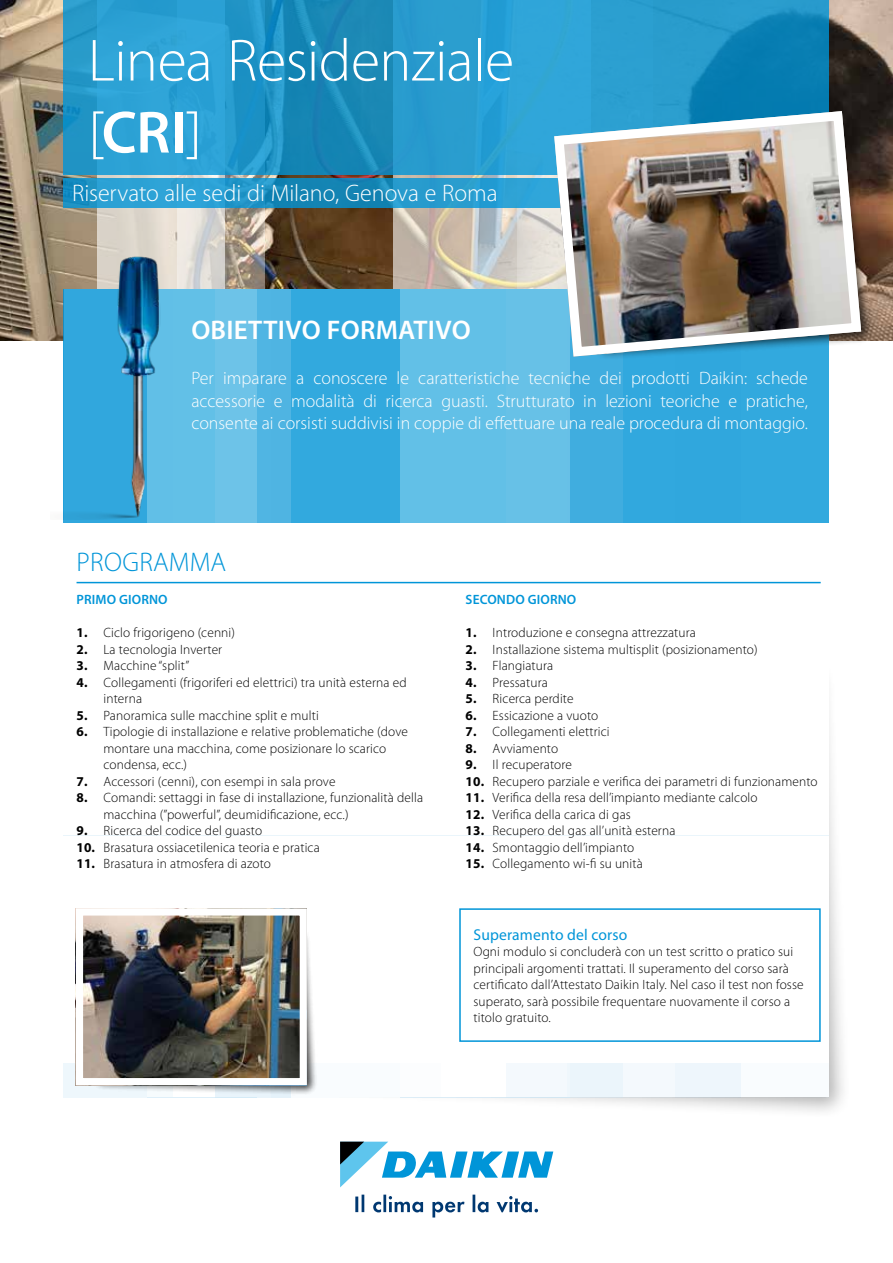
<style>
.page{position:relative;width:893px;height:1263px;background:#fff}
.page>*{position:absolute;margin:0;border:0;box-sizing:border-box;transform-origin:0 0}
.t1{font:300 60px/72px "Myriad Pro";letter-spacing:-.01em;color:#fff}
.t2{font:600 27px "Myriad Pro";letter-spacing:.01em;color:#fff}
.t3{font:300 27px "Myriad Pro";letter-spacing:.01em;color:#0095d8}
.t4{font:300 24px "Myriad Pro";letter-spacing:-.005em;color:#fff}
.t5{font:300 18px/22.5px "Myriad Pro";color:#fff;text-align:justify}
.t6{font:15.75px "Myriad Pro";letter-spacing:.01em;color:#0095d8}
.t7{font:300 13.5px/16.5px "Myriad Pro";letter-spacing:.01em;color:#000}
.t8{font:600 13.5px "Myriad Pro";letter-spacing:.01em;color:#0095d8}
.s1{font-weight:600}
.s2{font-weight:700}
</style>
<div class="page">
<div style="left:238px;top:656px;width:613px;height:463px;background:#000;opacity:.3"></div>
<svg style="left:0;top:0;width:97px;height:340px;background:#9a8c76"></svg>
<svg style="left:264px;top:175px;width:129px;height:114px;background:#5a4025"></svg>
<svg style="left:829px;top:0;width:64px;height:340px;background:#675447"></svg>
<svg style="left:97px;top:175px;width:80px;height:114px;background:#dcd7cd"></svg>
<svg style="left:393px;top:175px;width:124px;height:114px;background:#c5beb3"></svg>
<svg style="left:177px;top:175px;width:87px;height:114px;background:#c4beb5"></svg>
<svg style="left:517px;top:175px;width:32px;height:114px;background:#dedbd3"></svg>
<svg style="left:64px;top:0;width:765px;height:175px;background:#2397c9"></svg>
<svg style="left:64px;top:179px;width:485px;height:29px;background:#2296c9"></svg>
<div style="left:64px;top:289px;width:764px;height:808px;background:#fff"></div>
<svg style="left:64px;top:1063px;width:83px;height:34px"></svg>
<div style="left:568px;top:1063px;width:173px;height:34px;background:#f4f9fd"></div>
<div style="left:272px;top:1063px;width:169px;height:34px;background:#f9fcfe"></div>
<div style="left:675px;top:1063px;width:154px;height:34px;background:#f9fcfe"></div>
<div style="left:401px;top:1063px;width:169px;height:34px;background:#fff"></div>
<div style="left:215px;top:1063px;width:75px;height:34px;background:#e9f4fb"></div>
<div style="left:507px;top:1063px;width:116px;height:34px;background:#f4f9fd"></div>
<div style="left:92px;top:928px;width:226px;height:168px;background:#000;opacity:.75"></div>
<svg style="left:96px;top:933px;width:215px;height:156px"></svg>
<img style="left:84px;top:916px;width:215px;height:161px">
<div style="left:76px;top:908px;width:231px;height:177px;border:7px solid #fff"></div>
<div style="left:459px;top:908px;width:362px;height:134px;border:2px solid #0095d8"></div>
<hr style="left:77px;top:582px;width:744px;height:1px;background:#0095d8">
<svg style="left:340px;top:1142px;width:213px;height:45px"></svg>
<svg style="left:355px;top:1194px;width:183px;height:23px"></svg>
<div style="left:568px;top:289px;width:173px;height:234px;background:#31a8de"></div>
<div style="left:272px;top:289px;width:169px;height:234px;background:#32a9de"></div>
<div style="left:675px;top:289px;width:154px;height:234px;background:#32a9de"></div>
<div style="left:147px;top:289px;width:109px;height:234px;background:#62c0e7"></div>
<div style="left:401px;top:289px;width:169px;height:234px;background:#62c0e7"></div>
<div style="left:215px;top:289px;width:75px;height:234px;background:linear-gradient(to right,#77c8ea,#49b1e1)"></div>
<div style="left:570px;top:361px;width:53px;height:162px;background:#40addf"></div>
<img style="left:51px;top:255px;width:110px;height:264px">
<div style="left:594px;top:137px;width:280px;height:223px;background:#000;opacity:.75"></div>
<img style="left:549px;top:106px;width:317px;height:255px">
<h1 class="t1" style="left:88px;top:24px;width:428px">Linea Residenziale [<span class="s1">CRI</span>]</h1>
<h3 class="t4" style="left:72px;top:178px;width:427px">Riservato alle sedi di Milano, Genova e Roma</h3>
<h2 class="t2" style="left:191px;top:313px;width:281px">OBIETTIVO FORMATIVO</h2>
<p class="t5" style="left:191px;top:367px;width:618px">Per imparare a conoscere le caratteristiche tecniche dei prodotti Daikin: schede accessorie e modalità di ricerca guasti. Strutturato in lezioni teoriche e pratiche, consente ai corsisti suddivisi in coppie di effettuare una reale procedura di montaggio.</p>
<h2 class="t3" style="left:77px;top:546px;width:151px">PROGRAMMA</h2>
<p class="t8" style="left:77px;top:591px;width:93px">PRIMO GIORNO</p>
<p class="t7" style="left:77px;top:624px;width:160px"><span class="s2">1.</span> Ciclo frigorigeno (cenni)</p>
<p class="t7" style="left:77px;top:641px;width:147px"><span class="s2">2.</span> La tecnologia Inverter</p>
<p class="t7" style="left:77px;top:657px;width:114px"><span class="s2">3.</span> Macchine “split”</p>
<p class="t7" style="left:104px;top:674px;width:305px;text-indent:-27px"><span class="s2">4.</span> Collegamenti (frigoriferi ed elettrici) tra unità esterna ed interna</p>
<p class="t7" style="left:77px;top:707px;width:244px"><span class="s2">5.</span> Panoramica sulle macchine split e multi</p>
<p class="t7" style="left:104px;top:723px;width:306px;text-indent:-27px"><span class="s2">6.</span> Tipologie di installazione e relative problematiche (dove montare una macchina, come posizionare lo scarico condensa, ecc.)</p>
<p class="t7" style="left:77px;top:773px;width:260px"><span class="s2">7.</span> Accessori (cenni), con esempi in sala prove</p>
<p class="t7" style="left:104px;top:789px;width:321px;text-indent:-27px"><span class="s2">8.</span> Comandi: settaggi in fase di installazione, funzionalità della macchina (”powerful”, deumidificazione, ecc.)</p>
<p class="t7" style="left:77px;top:822px;width:187px"><span class="s2">9.</span> Ricerca del codice del guasto</p>
<p class="t7" style="left:77px;top:839px;width:245px"><span class="s2">10.</span> Brasatura ossiacetilenica teoria e pratica</p>
<p class="t7" style="left:77px;top:855px;width:196px"><span class="s2">11.</span> Brasatura in atmosfera di azoto</p>
<p class="t8" style="left:466px;top:591px;width:112px">SECONDO GIORNO</p>
<p class="t7" style="left:466px;top:624px;width:232px"><span class="s2">1.</span> Introduzione e consegna attrezzatura</p>
<p class="t7" style="left:466px;top:641px;width:294px"><span class="s2">2.</span> Installazione sistema multisplit (posizionamento)</p>
<p class="t7" style="left:466px;top:657px;width:89px"><span class="s2">3.</span> Flangiatura</p>
<p class="t7" style="left:466px;top:674px;width:84px"><span class="s2">4.</span> Pressatura</p>
<p class="t7" style="left:466px;top:690px;width:110px"><span class="s2">5.</span> Ricerca perdite</p>
<p class="t7" style="left:466px;top:707px;width:134px"><span class="s2">6.</span> Essicazione a vuoto</p>
<p class="t7" style="left:466px;top:723px;width:146px"><span class="s2">7.</span> Collegamenti elettrici</p>
<p class="t7" style="left:466px;top:740px;width:94px"><span class="s2">8.</span> Avviamento</p>
<p class="t7" style="left:466px;top:756px;width:108px"><span class="s2">9.</span> Il recuperatore</p>
<p class="t7" style="left:466px;top:773px;width:354px"><span class="s2">10.</span> Recupero parziale e verifica dei parametri di funzionamento</p>
<p class="t7" style="left:466px;top:789px;width:293px"><span class="s2">11.</span> Verifica della resa dell’impianto mediante calcolo</p>
<p class="t7" style="left:466px;top:806px;width:167px"><span class="s2">12.</span> Verifica della carica di gas</p>
<p class="t7" style="left:466px;top:822px;width:211px"><span class="s2">13.</span> Recupero del gas all’unità esterna</p>
<p class="t7" style="left:466px;top:839px;width:170px"><span class="s2">14.</span> Smontaggio dell’impianto</p>
<p class="t7" style="left:466px;top:855px;width:179px"><span class="s2">15.</span> Collegamento wi-fi su unità</p>
<p class="t6" style="left:473px;top:925px;width:155px">Superamento del corso</p>
<p class="t7" style="left:473px;top:943px;width:332px">Ogni modulo si concluderà con un test scritto o pratico sui principali argomenti trattati. Il superamento del corso sarà certificato dall’Attestato Daikin Italy. Nel caso il test non fosse superato, sarà possibile frequentare nuovamente il corso a titolo gratuito.</p>
</div>
